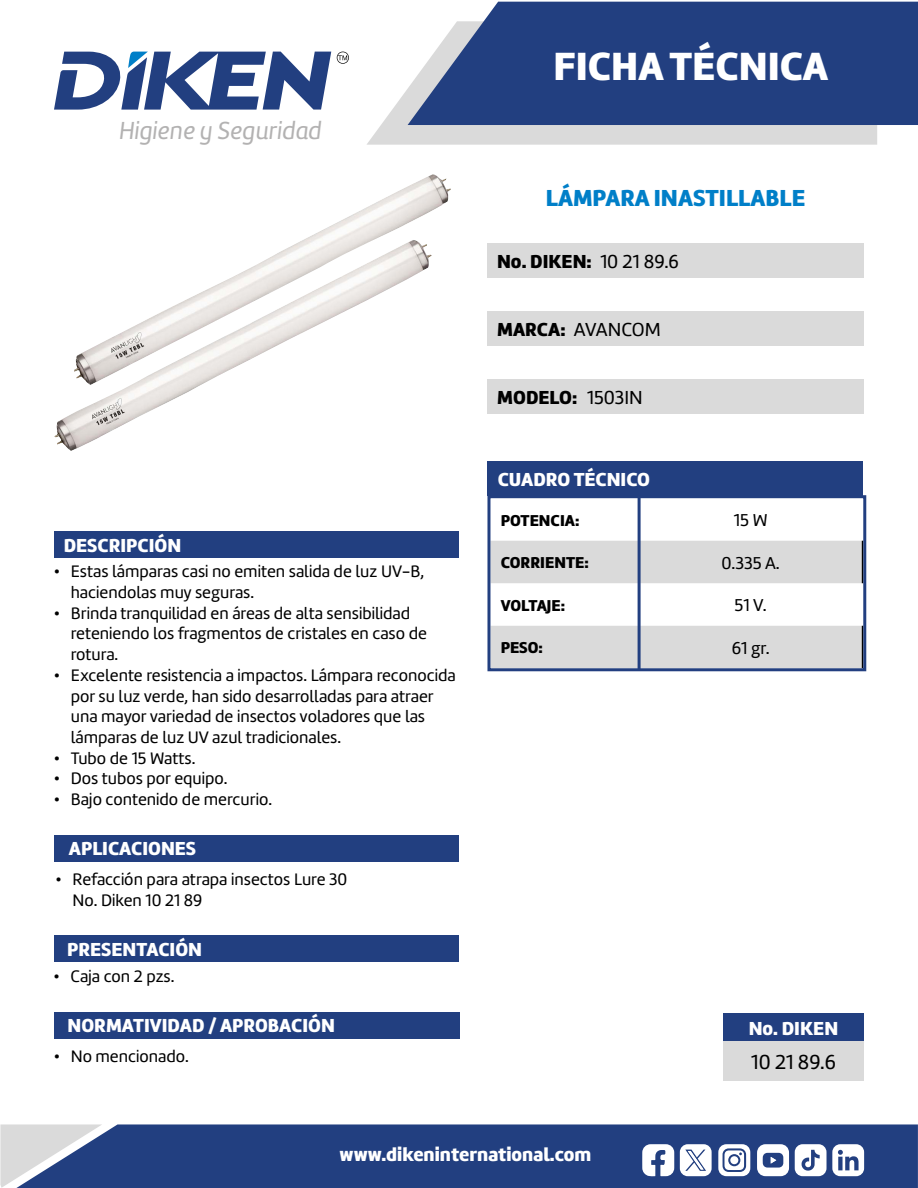
<style>
.page{position:relative;width:918px;height:1188px;background:#fff}
.page>*{position:absolute;margin:0;border:0;box-sizing:border-box;transform-origin:0 0}
.t1{font:40.8px "Amelia Basic Black";color:#fff}
.t2{font:25.5px "Amelia Basic Italic";color:#b3b2b2}
.t3{font:24px "Amelia Basic Black";color:#007fc8}
.t4{font:21px "Amelia Basic";color:#000}
.t5{font:19.5px "Amelia Basic Black";color:#fff}
.t6{font:19.5px "Amelia Basic Black";color:#000}
.t7{font:19.5px "Amelia Basic";letter-spacing:-.01em;color:#000}
.t8{font:17.85px "Amelia Basic";color:#000}
.t9{font:17.25px/20.7px "Amelia Basic";color:#000}
.t10{font:16.35px "Amelia Basic Black";color:#000}
.s1{font-family:"Amelia Basic"}
.s2{font-family:"Amelia Basic Black"}
</style>
<div class="page">
<svg style="left:367px;top:88px;width:510px;height:57px;background:#ddddde"></svg>
<svg style="left:408px;top:2px;width:510px;height:123px;background:#36508b"></svg>
<div style="left:102px;top:1124px;width:816px;height:64px;background:#223f80"></div>
<svg style="left:0;top:1124px;width:102px;height:64px;background:#9ea8bf"></svg>
<svg style="left:54px;top:51px;width:277px;height:59px"></svg>
<svg style="left:337px;top:52px;width:12px;height:12px"></svg>
<svg style="left:680px;top:1144px;width:32px;height:32px"></svg>
<svg style="left:642px;top:1144px;width:32px;height:32px"></svg>
<svg style="left:718px;top:1144px;width:32px;height:32px"></svg>
<div style="left:730px;top:1156px;width:8px;height:8px;background:#fff;border-radius:50%"></div>
<svg style="left:757px;top:1144px;width:32px;height:32px"></svg>
<svg style="left:795px;top:1144px;width:69px;height:32px"></svg>
<div style="left:488px;top:462px;width:375px;height:34px;background:#223f80"></div>
<div style="left:487px;top:244px;width:377px;height:34px;background:#dadada"></div>
<div style="left:487px;top:312px;width:377px;height:34px;background:#dadada"></div>
<div style="left:487px;top:379px;width:377px;height:34px;background:#dadada"></div>
<div style="left:54px;top:531px;width:405px;height:27px;background:#223f80"></div>
<div style="left:54px;top:835px;width:405px;height:26px;background:#223f80"></div>
<div style="left:54px;top:936px;width:405px;height:26px;background:#223f80"></div>
<div style="left:54px;top:1012px;width:405px;height:26px;background:#223f80"></div>
<div style="left:723px;top:1013px;width:141px;height:28px;background:#223f80"></div>
<div style="left:723px;top:1041px;width:141px;height:40px;background:#dadada"></div>
<svg style="left:491px;top:499px;width:371px;height:42px"></svg>
<svg style="left:491px;top:541px;width:371px;height:126px;fill:#dadada"></svg>
<div style="left:487px;top:495px;width:379px;height:176px;border:3px solid #223f80"></div>
<hr style="left:638px;top:496px;width:3px;height:175px;background:#223f80">
<img style="left:54px;top:174px;width:397px;height:277px">
<h2 class="t2" style="left:119px;top:116px;width:204px">Higiene y Seguridad</h2>
<p class="t5" style="left:64px;top:534px;width:119px">DESCRIPCIÓN</p>
<p class="t9" style="left:71px;top:561px;width:355px;text-indent:-17px">• Estas lámparas casi no emiten salida de luz UV-B, haciendolas muy seguras.</p>
<p class="t9" style="left:71px;top:603px;width:358px;text-indent:-17px">• Brinda tranquilidad en áreas de alta sensibilidad reteniendo los fragmentos de cristales en caso de rotura.</p>
<p class="t9" style="left:71px;top:665px;width:386px;text-indent:-17px">• Excelente resistencia a impactos. Lámpara reconocida por su luz verde, han sido desarrolladas para atraer una mayor variedad de insectos voladores que las lámparas de luz UV azul tradicionales.</p>
<p class="t9" style="left:54px;top:748px;width:143px">• Tubo de 15 Watts.</p>
<p class="t9" style="left:54px;top:768px;width:175px">• Dos tubos por equipo.</p>
<p class="t9" style="left:54px;top:789px;width:220px">• Bajo contenido de mercurio.</p>
<p class="t5" style="left:69px;top:837px;width:129px">APLICACIONES</p>
<p class="t9" style="left:73px;top:869px;width:276px;text-indent:-17px">• Refacción para atrapa insectos Lure 30<br>No. Diken 10 21 89</p>
<p class="t5" style="left:67px;top:938px;width:136px">PRESENTACIÓN</p>
<p class="t9" style="left:54px;top:966px;width:122px">• Caja con 2 pzs.</p>
<p class="t5" style="left:67px;top:1014px;width:269px">NORMATIVIDAD / APROBACIÓN</p>
<p class="t9" style="left:54px;top:1046px;width:137px">• No mencionado.</p>
<h1 class="t1" style="left:553px;top:41px;width:276px">FICHA TÉCNICA</h1>
<h3 class="t3" style="left:546px;top:184px;width:261px">LÁMPARA INASTILLABLE</h3>
<p class="t6" style="left:497px;top:250px;width:183px">No. DIKEN: <span class="s1">10 21 89.6</span></p>
<p class="t7" style="left:497px;top:318px;width:165px"><span class="s2">MARCA:</span> AVANCOM</p>
<p class="t6" style="left:497px;top:385px;width:147px">MODELO: <span class="s1">1503IN</span></p>
<p class="t5" style="left:498px;top:468px;width:154px">CUADRO TÉCNICO</p>
<p class="t10" style="left:501px;top:510px;width:80px">POTENCIA:</p>
<p class="t8" style="left:734px;top:510px;width:35px">15 W</p>
<p class="t10" style="left:501px;top:553px;width:90px">CORRIENTE:</p>
<p class="t8" style="left:722px;top:552px;width:60px">0.335 A.</p>
<p class="t10" style="left:501px;top:595px;width:66px">VOLTAJE:</p>
<p class="t8" style="left:735px;top:595px;width:34px">51 V.</p>
<p class="t10" style="left:501px;top:638px;width:44px">PESO:</p>
<p class="t8" style="left:732px;top:638px;width:39px">61 gr.</p>
<p class="t5" style="left:749px;top:1016px;width:91px">No. DIKEN</p>
<p class="t4" style="left:751px;top:1050px;width:86px">10 21 89.6</p>
<p class="t5" style="left:340px;top:1143px;width:253px">www.dikeninternational.com</p>
</div>
